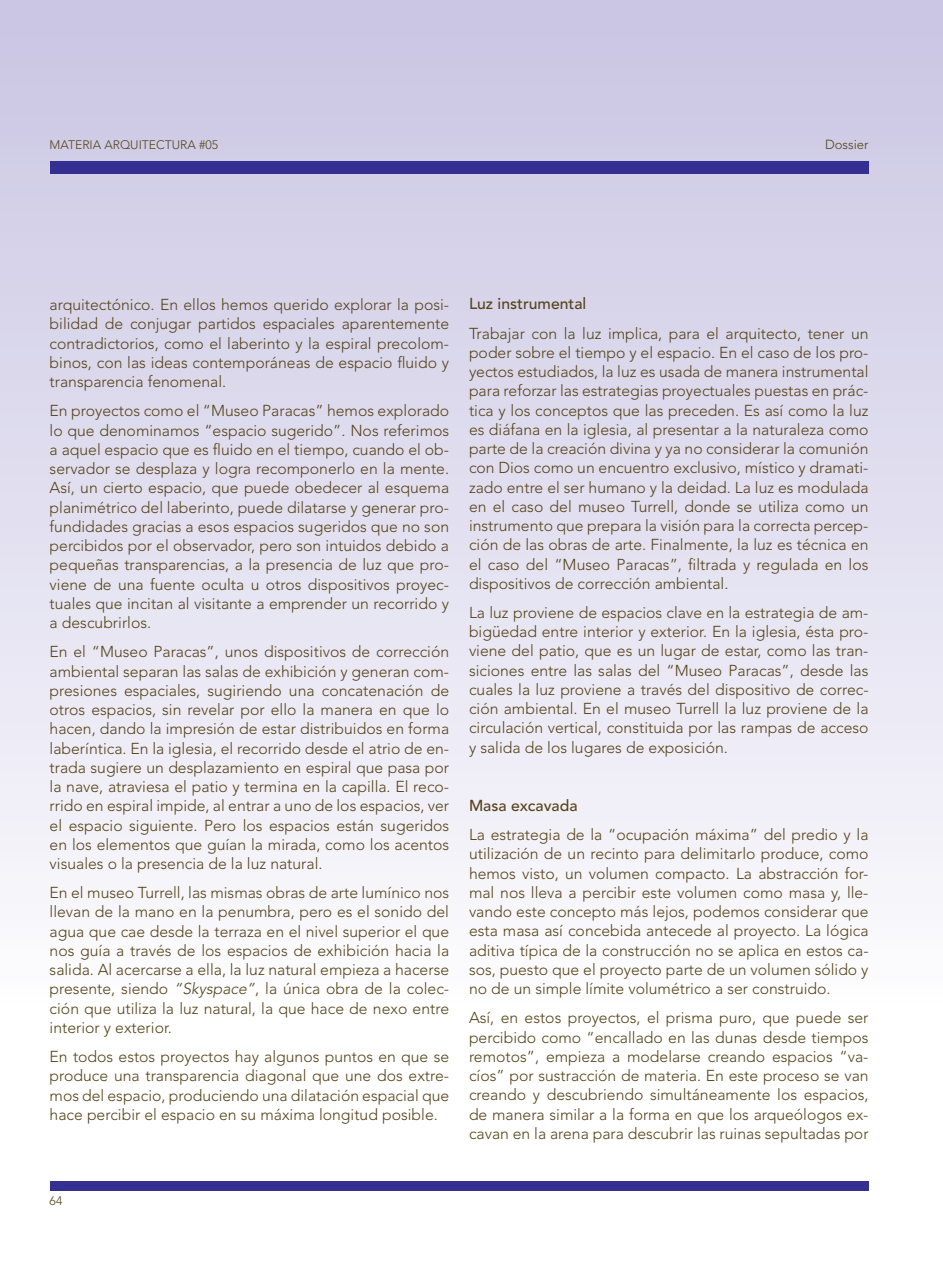
<style>
.page{position:relative;width:943px;height:1265px;background:#fff}
.page>*{position:absolute;margin:0;border:0;box-sizing:border-box;transform-origin:0 0}
.t1{font:300 15.75px/19.2px "Avenir LT Std";color:#574319;text-align:justify}
.t2{font:500 15.75px "Avenir LT Std";color:#574319}
.t3{font:300 13.12px "Avenir LT Std";color:#574319}
.t4{font:300 12.25px "Avenir LT Std";color:#574319}
.s1{font-style:italic}
</style>
<div class="page">
<div style="left:0;top:0;width:943px;height:1265px;background:linear-gradient(to bottom,#cac6e3,#fff)"></div>
<div style="left:50px;top:1181px;width:818px;height:10px;background:#333092"></div>
<div style="left:50px;top:161px;width:818px;height:12px;background:#333092"></div>
<p class="t4" style="left:50px;top:138px;width:170px">MATERIA ARQUITECTURA #05</p>
<p class="t3" style="left:825px;top:137px;width:45px">Dossier</p>
<p class="t1" style="left:50px;top:295px;width:401px">arquitectónico. En ellos hemos querido explorar la posi&shy;bilidad de conjugar partidos espaciales aparentemente contradictorios, como el laberinto y la espiral precolom&shy;binos, con las ideas contemporáneas de espacio fluido y transparencia fenomenal.</p>
<p class="t1" style="left:50px;top:401px;width:401px">En proyectos como el “Museo Paracas” hemos explorado lo que denominamos “espacio sugerido”. Nos referimos a aquel espacio que es fluido en el tiempo, cuando el ob&shy;servador se desplaza y logra recomponerlo en la mente.<br>Así, un cierto espacio, que puede obedecer al esquema planimétrico del laberinto, puede dilatarse y generar pro&shy;fundidades gracias a esos espacios sugeridos que no son percibidos por el observador, pero son intuidos debido a pequeñas transparencias, a la presencia de luz que pro&shy;viene de una fuente oculta u otros dispositivos proyec&shy;tuales que incitan al visitante a emprender un recorrido y a descubrirlos.</p>
<p class="t1" style="left:50px;top:642px;width:401px">En el “Museo Paracas”, unos dispositivos de corrección ambiental separan las salas de exhibición y generan com&shy;presiones espaciales, sugiriendo una concatenación de otros espacios, sin revelar por ello la manera en que lo hacen, dando la impresión de estar distribuidos en forma laberíntica. En la iglesia, el recorrido desde el atrio de en&shy;trada sugiere un desplazamiento en espiral que pasa por la nave, atraviesa el patio y termina en la capilla. El reco&shy;rrido en espiral impide, al entrar a uno de los espacios, ver el espacio siguiente. Pero los espacios están sugeridos en los elementos que guían la mirada, como los acentos visuales o la presencia de la luz natural.</p>
<p class="t1" style="left:50px;top:883px;width:401px">En el museo Turrell, las mismas obras de arte lumínico nos llevan de la mano en la penumbra, pero es el sonido del agua que cae desde la terraza en el nivel superior el que nos guía a través de los espacios de exhibición hacia la salida. Al acercarse a ella, la luz natural empieza a hacerse presente, siendo <span class="s1">“Skyspace”</span>, la única obra de la colec&shy;ción que utiliza la luz natural, la que hace de nexo entre interior y exterior.</p>
<p class="t1" style="left:50px;top:1047px;width:401px">En todos estos proyectos hay algunos puntos en que se produce una transparencia diagonal que une dos extre&shy;mos del espacio, produciendo una dilatación espacial que hace percibir el espacio en su máxima longitud posible.</p>
<p class="t2" style="left:469px;top:295px;width:119px">Luz instrumental</p>
<p class="t1" style="left:469px;top:324px;width:401px">Trabajar con la luz implica, para el arquitecto, tener un poder sobre el tiempo y el espacio. En el caso de los pro&shy;yectos estudiados, la luz es usada de manera instrumental para reforzar las estrategias proyectuales puestas en prác&shy;tica y los conceptos que las preceden. Es así como la luz es diáfana en la iglesia, al presentar a la naturaleza como parte de la creación divina y ya no considerar la comunión con Dios como un encuentro exclusivo, místico y dramati&shy;zado entre el ser humano y la deidad. La luz es modulada en el caso del museo Turrell, donde se utiliza como un instrumento que prepara la visión para la correcta percep&shy;ción de las obras de arte. Finalmente, la luz es técnica en el caso del “Museo Paracas”, filtrada y regulada en los dispositivos de corrección ambiental.</p>
<p class="t1" style="left:469px;top:603px;width:401px">La luz proviene de espacios clave en la estrategia de am&shy;bigüedad entre interior y exterior. En la iglesia, ésta pro&shy;viene del patio, que es un lugar de estar, como las tran&shy;siciones entre las salas del “Museo Paracas”, desde las cuales la luz proviene a través del dispositivo de correc&shy;ción ambiental. En el museo Turrell la luz proviene de la circulación vertical, constituida por las rampas de acceso y salida de los lugares de exposición.</p>
<p class="t2" style="left:469px;top:796px;width:110px">Masa excavada</p>
<p class="t1" style="left:469px;top:825px;width:401px">La estrategia de la “ocupación máxima” del predio y la utilización de un recinto para delimitarlo produce, como hemos visto, un volumen compacto. La abstracción for&shy;mal nos lleva a percibir este volumen como masa y, lle&shy;vando este concepto más lejos, podemos considerar que esta masa así concebida antecede al proyecto. La lógica aditiva típica de la construcción no se aplica en estos ca&shy;sos, puesto que el proyecto parte de un volumen sólido y no de un simple límite volumétrico a ser construido.</p>
<p class="t1" style="left:469px;top:1008px;width:401px">Así, en estos proyectos, el prisma puro, que puede ser percibido como “encallado en las dunas desde tiempos remotos”, empieza a modelarse creando espacios “va&shy;cíos” por sustracción de materia. En este proceso se van creando y descubriendo simultáneamente los espacios, de manera similar a la forma en que los arqueólogos ex&shy;cavan en la arena para descubrir las ruinas sepultadas por</p>
<p class="t4" style="left:50px;top:1194px;width:14px">64</p>
</div>
